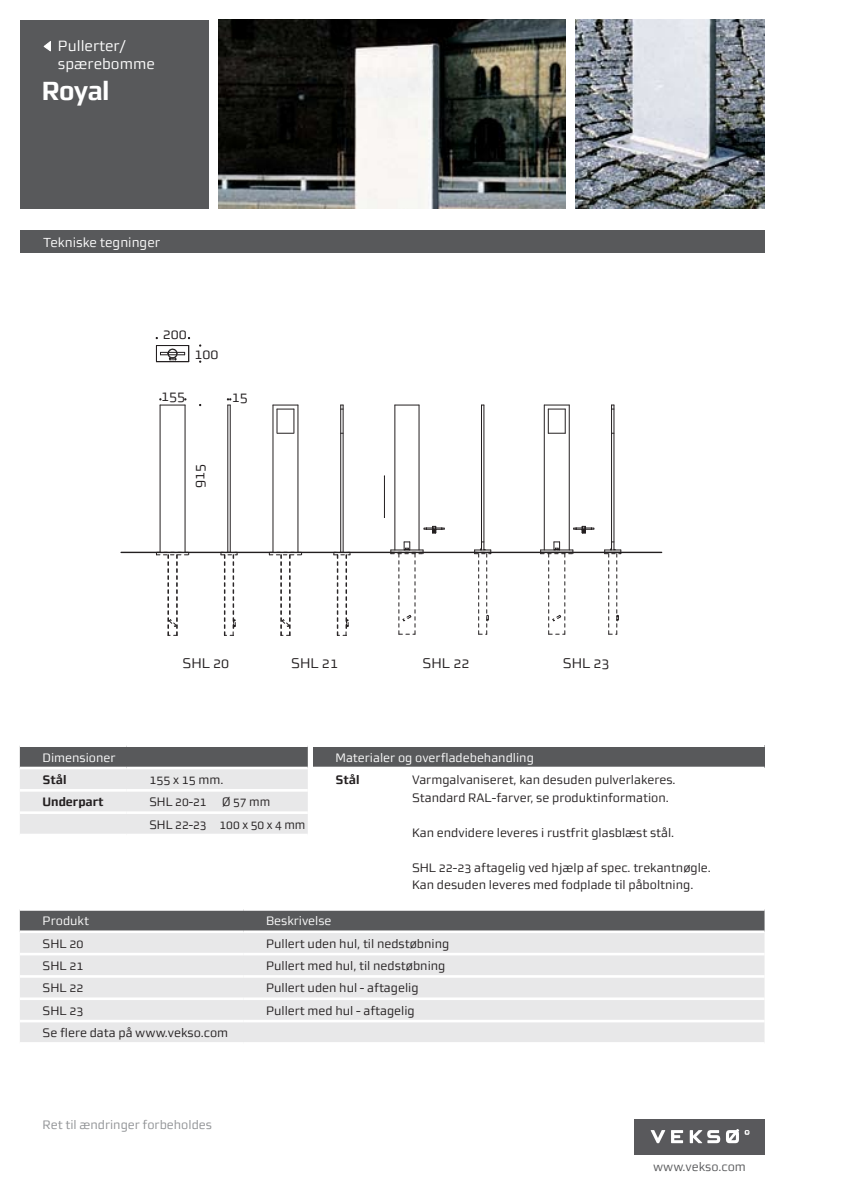
<style>
.page{position:relative;width:844px;height:1191px;background:#fff}
.page>*{position:absolute;margin:0;border:0;box-sizing:border-box;transform-origin:0 0}
.t1{font:700 26.25px "Morgan Sn Office";letter-spacing:-.03em;color:#fff}
.t2{font:14.88px/17.8px "Morgan Sn Office";color:#fff}
.t3{font:14px "Morgan Sn Office";color:#231f20}
.t4{font:13.12px "Morgan Sn Office";color:#fff}
.t5{font:12.25px/17.5px "Morgan Sn Office";color:#231f20}
.t6{font:12.25px "Morgan Sn Office";color:#fff}
.t7{font:12.25px/22.4px "Morgan Sn Office";color:#231f20;scale:.96 1}
.t8{font:12.25px "Morgan Sn Office";color:#8f9194}
.t9{font:700 12.25px "Morgan Sn Office";color:#231f20}
.t10{font:12.25px "Morgan Sn Office";color:#58595b}
</style>
<div class="page">
<img style="left:575px;top:20px;width:189px;height:188px">
<img style="left:218px;top:20px;width:348px;height:188px">
<svg style="left:384px;top:475px;width:1px;height:43px"></svg>
<hr style="left:230px;top:405px;width:1px;height:147px;background:#231f20">
<hr style="left:227px;top:405px;width:1px;height:147px;background:#231f20">
<hr style="left:185px;top:405px;width:1px;height:147px;background:#231f20">
<hr style="left:160px;top:405px;width:1px;height:147px;background:#231f20">
<svg style="left:156px;top:553px;width:33px;height:83px"></svg>
<svg style="left:220px;top:553px;width:18px;height:83px"></svg>
<svg style="left:159px;top:398px;width:27px;height:8px"></svg>
<svg style="left:227px;top:398px;width:4px;height:8px"></svg>
<hr style="left:297px;top:405px;width:1px;height:147px;background:#231f20">
<hr style="left:272px;top:405px;width:1px;height:147px;background:#231f20">
<svg style="left:269px;top:553px;width:33px;height:83px"></svg>
<svg style="left:273px;top:405px;width:25px;height:29px"></svg>
<hr style="left:340px;top:405px;width:1px;height:147px;background:#231f20">
<hr style="left:343px;top:405px;width:1px;height:147px;background:#231f20">
<svg style="left:333px;top:553px;width:17px;height:83px"></svg>
<svg style="left:340px;top:405px;width:3px;height:5px"></svg>
<svg style="left:156px;top:345px;width:33px;height:17px"></svg>
<div style="left:168px;top:349px;width:9px;height:9px;border:1px dashed #231f20;border-radius:50%"></div>
<hr style="left:418px;top:405px;width:1px;height:145px;background:#231f20">
<svg style="left:395px;top:405px;width:24px;height:1px"></svg>
<hr style="left:394px;top:405px;width:1px;height:145px;background:#231f20">
<svg style="left:390px;top:541px;width:33px;height:94px"></svg>
<hr style="left:568px;top:405px;width:1px;height:145px;background:#231f20">
<svg style="left:545px;top:405px;width:24px;height:29px"></svg>
<hr style="left:544px;top:405px;width:1px;height:145px;background:#231f20">
<hr style="left:483px;top:405px;width:1px;height:145px;background:#231f20">
<hr style="left:481px;top:405px;width:1px;height:145px;background:#231f20">
<svg style="left:474px;top:548px;width:17px;height:87px"></svg>
<hr style="left:613px;top:405px;width:1px;height:145px;background:#231f20">
<hr style="left:611px;top:405px;width:1px;height:145px;background:#231f20">
<svg style="left:604px;top:548px;width:17px;height:87px"></svg>
<svg style="left:540px;top:541px;width:33px;height:94px"></svg>
<svg style="left:423px;top:526px;width:22px;height:7px"></svg>
<svg style="left:573px;top:526px;width:21px;height:7px"></svg>
<hr style="left:121px;top:551px;width:540px;height:2px;background:#231f20">
<div style="left:634px;top:1119px;width:130px;height:35px;background:#59595c"></div>
<svg style="left:650px;top:1130px;width:33px;height:13px"></svg>
<svg style="left:689px;top:1129px;width:60px;height:14px"></svg>
<div style="left:20px;top:20px;width:188px;height:188px;background:#58595b"></div>
<svg style="left:43px;top:41px;width:8px;height:11px"></svg>
<div style="left:20px;top:231px;width:744px;height:22px;background:#58595b"></div>
<div style="left:20px;top:910px;width:744px;height:20px;background:#58595b"></div>
<div style="left:20px;top:933px;width:744px;height:109px;background:#e8e8e9"></div>
<hr style="left:20px;top:952px;width:223px;height:3px;background:#fff">
<hr style="left:243px;top:952px;width:521px;height:3px;background:#fff">
<hr style="left:20px;top:975px;width:223px;height:2px;background:#fff">
<hr style="left:243px;top:975px;width:521px;height:2px;background:#fff">
<hr style="left:20px;top:997px;width:223px;height:3px;background:#fff">
<hr style="left:243px;top:997px;width:521px;height:3px;background:#fff">
<hr style="left:20px;top:1019px;width:223px;height:3px;background:#fff">
<hr style="left:243px;top:1019px;width:521px;height:3px;background:#fff">
<svg style="left:20px;top:747px;width:288px;height:86px;background:#c5c5c6"></svg>
<hr style="left:20px;top:766px;width:107px;height:3px;background:#fff">
<hr style="left:127px;top:766px;width:181px;height:3px;background:#fff">
<hr style="left:20px;top:789px;width:107px;height:2px;background:#fff">
<hr style="left:127px;top:789px;width:181px;height:2px;background:#fff">
<hr style="left:20px;top:811px;width:107px;height:3px;background:#fff">
<hr style="left:127px;top:811px;width:181px;height:3px;background:#fff">
<div style="left:313px;top:745px;width:451px;height:23px;background:#58595b"></div>
<hr style="left:313px;top:744px;width:451px;height:3px;background:#fff">
<hr style="left:313px;top:766px;width:451px;height:3px;background:#fff">
<p class="t2" style="left:58px;top:37px;width:98px">Pullerter/ spærebomme</p>
<h1 class="t1" style="left:42px;top:76px;width:69px">Royal</h1>
<p class="t4" style="left:43px;top:235px;width:118px">Tekniske tegninger</p>
<p class="t3" style="left:163px;top:326px;width:26px">200</p>
<p class="t3" style="left:194px;top:346px;width:26px">100</p>
<p class="t3" style="left:161px;top:388px;width:26px">155</p>
<p class="t3" style="left:231px;top:388px;width:18px">15</p>
<p class="t3" style="left:192px;top:488px;width:26px;rotate:-90deg">915</p>
<p class="t3" style="left:182px;top:655px;width:48px">SHL 20</p>
<p class="t3" style="left:291px;top:655px;width:48px">SHL 21</p>
<p class="t3" style="left:422px;top:655px;width:48px">SHL 22</p>
<p class="t3" style="left:562px;top:655px;width:48px">SHL 23</p>
<p class="t6" style="left:43px;top:750px;width:74px">Dimensioner</p>
<p class="t9" style="left:43px;top:772px;width:25px">Stål</p>
<p class="t5" style="left:149px;top:771px;width:76px">155 x 15 mm.</p>
<p class="t9" style="left:43px;top:795px;width:62px">Underpart</p>
<p class="t7" style="left:149px;top:790px;width:61px">SHL 20-21</p>
<p class="t7" style="left:149px;top:790px;width:164px;text-indent:73px">Ø 57 mm<br>SHL 22-23 100 x 50 x 4 mm</p>
<p class="t6" style="left:335px;top:750px;width:200px">Materialer og overfladebehandling</p>
<p class="t9" style="left:335px;top:772px;width:25px">Stål</p>
<p class="t5" style="left:412px;top:771px;width:265px">Varmgalvaniseret, kan desuden pulverlakeres.<br>Standard RAL-farver, se produktinformation.</p>
<p class="t5" style="left:412px;top:823px;width:264px">Kan endvidere leveres i rustfrit glasblæst stål.</p>
<p class="t5" style="left:412px;top:858px;width:300px">SHL 22-23 aftagelig ved hjælp af spec. trekantnøgle.<br>Kan desuden leveres med fodplade til påboltning.</p>
<p class="t6" style="left:43px;top:914px;width:48px">Produkt</p>
<p class="t6" style="left:266px;top:914px;width:67px">Beskrivelse</p>
<p class="t5" style="left:43px;top:934px;width:42px">SHL 20</p>
<p class="t5" style="left:266px;top:934px;width:185px">Pullert uden hul, til nedstøbning</p>
<p class="t5" style="left:43px;top:957px;width:42px">SHL 21</p>
<p class="t5" style="left:266px;top:957px;width:181px">Pullert med hul, til nedstøbning</p>
<p class="t5" style="left:43px;top:979px;width:42px">SHL 22</p>
<p class="t5" style="left:266px;top:979px;width:154px">Pullert uden hul - aftagelig</p>
<p class="t5" style="left:43px;top:1001px;width:42px">SHL 23</p>
<p class="t5" style="left:266px;top:1001px;width:150px">Pullert med hul - aftagelig</p>
<p class="t5" style="left:43px;top:1024px;width:187px">Se flere data på www.vekso.com</p>
<p class="t8" style="left:43px;top:1117px;width:171px">Ret til ændringer forbeholdes</p>
<p class="t10" style="left:652px;top:1159px;width:94px">www.vekso.com</p>
</div>
